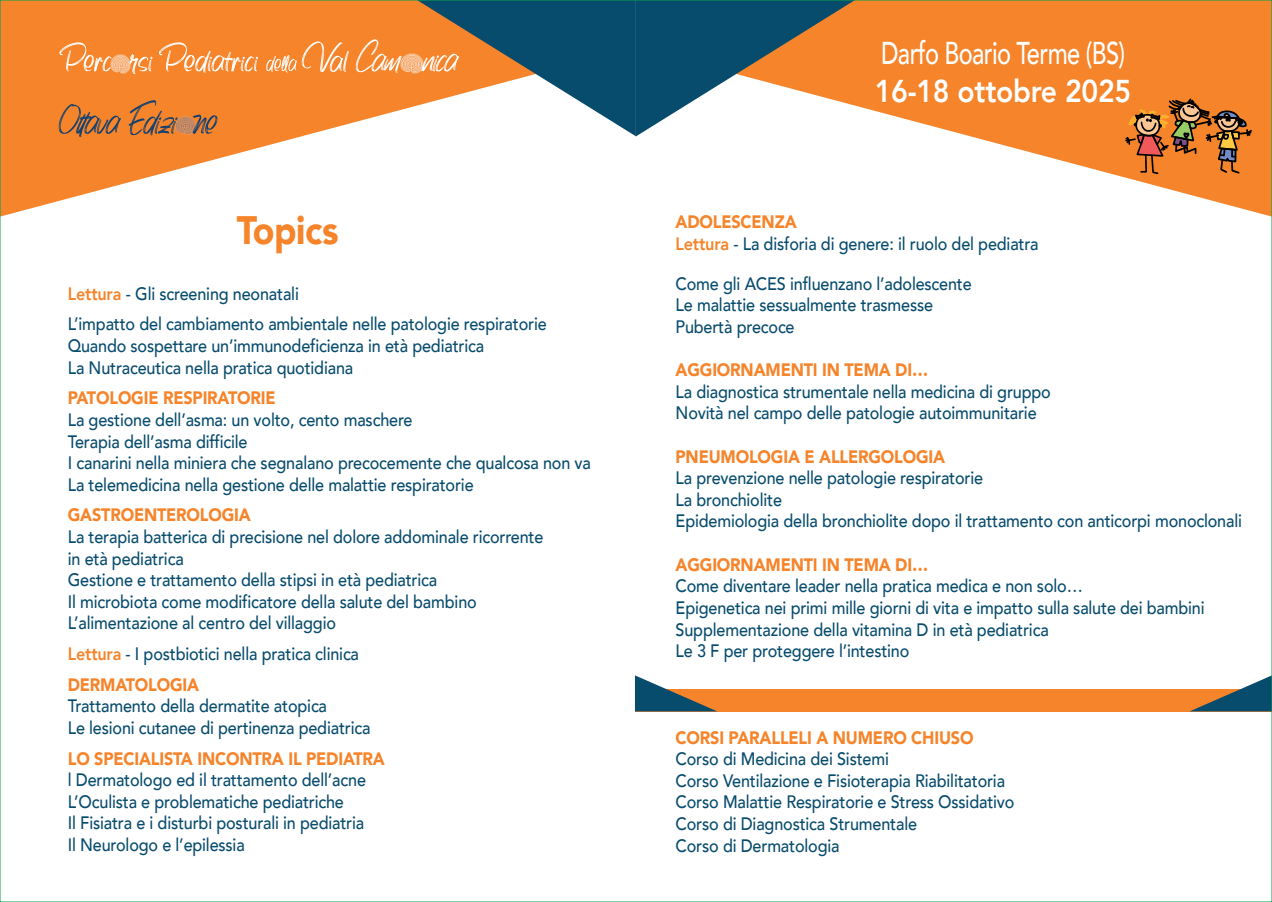
<style>
.page{position:relative;width:1272px;height:902px;background:#fff}
.page>*{position:absolute;margin:0;border:0;box-sizing:border-box;transform-origin:0 0}
.t1{font:900 39.6px "Avenir";letter-spacing:-.01em;color:#f5842a;scale:.9 1}
.t2{font:500 31.5px "Avenir";letter-spacing:-.025em;color:#fff;scale:.75 1}
.t3{font:800 31.5px "Avenir";letter-spacing:-.01em;color:#fff;scale:.9 1}
.t4{font:500 18px/21.6px "Avenir";letter-spacing:-.01em;color:#074b6d;scale:.9 1}
.t5{font:900 18px "Avenir";letter-spacing:-.01em;color:#f5842a;scale:.9 1}
.s1{font-weight:800;color:#f5842a}
.s2{font-weight:900;color:#f5842a}
</style>
<div class="page">
<svg style="left:2px;top:2px;width:415px;height:214px;fill:#f5842a"></svg>
<svg style="left:855px;top:2px;width:414px;height:214px;fill:#f5842a"></svg>
<img style="left:178px;top:116px;width:6px;height:18px">
<svg style="left:59px;top:104px;width:62px;height:33px;background:#c47539"></svg>
<svg style="left:128px;top:100px;width:50px;height:35px;background:#c37539"></svg>
<svg style="left:184px;top:115px;width:33px;height:20px"></svg>
<img style="left:110px;top:54px;width:18px;height:19px">
<svg style="left:59px;top:42px;width:57px;height:29px;background:#f69a51"></svg>
<svg style="left:128px;top:54px;width:25px;height:20px"></svg>
<svg style="left:159px;top:42px;width:99px;height:31px;background:#f69a50"></svg>
<img style="left:400px;top:53px;width:17px;height:21px">
<svg style="left:266px;top:41px;width:83px;height:31px;background:#f69a50"></svg>
<svg style="left:356px;top:39px;width:45px;height:34px;background:#f69b53"></svg>
<svg style="left:417px;top:2px;width:438px;height:134px"></svg>
<div style="left:635px;top:689px;width:636px;height:22px;background:#f5842a"></div>
<svg style="left:635px;top:675px;width:81px;height:36px"></svg>
<svg style="left:1190px;top:676px;width:79px;height:35px"></svg>
<svg style="left:1123px;top:97px;width:130px;height:78px;background:#c1702d"></svg>
<h1 class="t1" style="left:237px;top:196px;width:115px">Topics</h1>
<p class="t4" style="left:68px;top:277px;width:533px;line-height:30.6px"><span class="s1">Lettura</span> - Gli screening neonatali<br>L’impatto del cambiamento ambientale nelle patologie respiratorie</p>
<p class="t4" style="left:68px;top:334px;width:464px">Quando sospettare un’immunodeficienza in età pediatrica<br>La Nutraceutica nella pratica quotidiana</p>
<p class="t5" style="left:68px;top:382px;width:232px">PATOLOGIE RESPIRATORIE</p>
<p class="t4" style="left:68px;top:408px;width:583px">La gestione dell’asma: un volto, cento maschere<br>Terapia dell’asma difficile<br>I canarini nella miniera che segnalano precocemente che qualcosa non va La telemedicina nella gestione delle malattie respiratorie</p>
<p class="t5" style="left:68px;top:499px;width:205px">GASTROENTEROLOGIA</p>
<p class="t4" style="left:68px;top:525px;width:530px">La terapia batterica di precisione nel dolore addominale ricorrente in età pediatrica<br>Gestione e trattamento della stipsi in età pediatrica<br>Il microbiota come modificatore della salute del bambino L’alimentazione al centro del villaggio</p>
<p class="t4" style="left:68px;top:637px;width:325px;line-height:30.6px"><span class="s1">Lettura</span> - I postbiotici nella pratica clinica<br><span class="s2">DERMATOLOGIA</span></p>
<p class="t4" style="left:68px;top:694px;width:338px">Trattamento della dermatite atopica<br>Le lesioni cutanee di pertinenza pediatrica</p>
<p class="t5" style="left:68px;top:742px;width:354px">LO SPECIALISTA INCONTRA IL PEDIATRA</p>
<p class="t4" style="left:68px;top:768px;width:333px">l Dermatologo ed il trattamento dell’acne L’Oculista e problematiche pediatriche<br>Il Fisiatra e i disturbi posturali in pediatria Il Neurologo e l’epilessia</p>
<h2 class="t2" style="left:881px;top:25px;width:327px">Darfo Boario Terme (BS)</h2>
<h2 class="t3" style="left:874px;top:67px;width:286px">16-18 ottobre 2025</h2>
<p class="t4" style="left:675px;top:210px;width:405px"><span class="s2">ADOLESCENZA<br></span><span class="s1">Lettura</span> - La disforia di genere: il ruolo del pediatra</p>
<p class="t4" style="left:675px;top:272px;width:330px">Come gli ACES influenzano l’adolescente<br>Le malattie sessualmente trasmesse<br>Pubertà precoce</p>
<p class="t5" style="left:675px;top:354px;width:282px">AGGIORNAMENTI IN TEMA DI…</p>
<p class="t4" style="left:675px;top:380px;width:418px">La diagnostica strumentale nella medicina di gruppo<br>Novità nel campo delle patologie autoimmunitarie</p>
<p class="t5" style="left:675px;top:441px;width:301px">PNEUMOLOGIA E ALLERGOLOGIA</p>
<p class="t4" style="left:675px;top:466px;width:631px">La prevenzione nelle patologie respiratorie<br>La bronchiolite<br>Epidemiologia della bronchiolite dopo il trattamento con anticorpi monoclonali</p>
<p class="t5" style="left:675px;top:549px;width:282px">AGGIORNAMENTI IN TEMA DI…</p>
<p class="t4" style="left:675px;top:574px;width:589px">Come diventare leader nella pratica medica e non solo…<br>Epigenetica nei primi mille giorni di vita e impatto sulla salute dei bambini Supplementazione della vitamina D in età pediatrica<br>Le 3 F per proteggere l’intestino</p>
<p class="t5" style="left:675px;top:721px;width:332px">CORSI PARALLELI A NUMERO CHIUSO</p>
<p class="t4" style="left:675px;top:747px;width:378px">Corso di Medicina dei Sistemi<br>Corso Ventilazione e Fisioterapia Riabilitatoria Corso Malattie Respiratorie e Stress Ossidativo Corso di Diagnostica Strumentale<br>Corso di Dermatologia</p>
</div>
